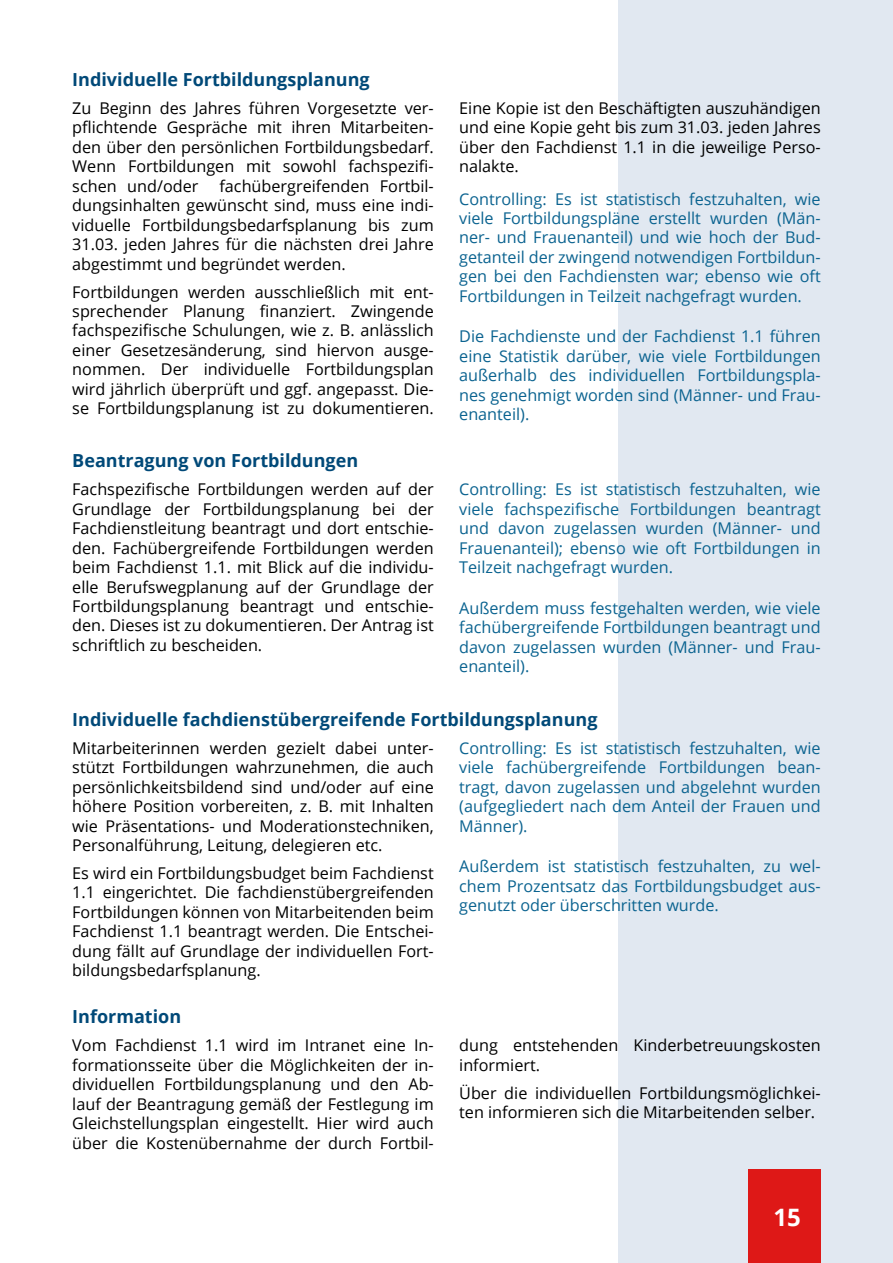
<style>
.page{position:relative;width:893px;height:1263px;background:#fff}
.page>*{position:absolute;margin:0;border:0;box-sizing:border-box;transform-origin:0 0}
.t1{font:700 24px "Open Sans";color:#fff}
.t2{font:700 18px "Open Sans";color:#004978}
.t3{font:16.2px/19.5px "Open Sans";color:#000;text-align:justify}
.t4{font:16.2px/19.5px "Open Sans";color:#0b6390;text-align:justify}
</style>
<div class="page">
<div style="left:619px;top:0;width:274px;height:1263px;background:#e1e8f1"></div>
<div style="left:748px;top:1169px;width:73px;height:94px;background:#de1817"></div>
<p class="t2" style="left:72px;top:67px;width:299px">Individuelle Fortbildungsplanung</p>
<p class="t3" style="left:72px;top:98px;width:363px">Zu Beginn des Jahres führen Vorgesetzte ver&shy;pflichtende Gespräche mit ihren Mitarbeiten&shy;den über den persönlichen Fortbildungsbedarf.<br>Wenn Fortbildungen mit sowohl fachspezifi&shy;schen und/oder</p>
<p class="t3" style="left:72px;top:176px;width:363px;text-indent:147px">fachübergreifenden Fortbil&shy;dungsinhalten gewünscht sind, muss eine indi&shy;viduelle Fortbildungsbedarfsplanung bis zum 31.03. jeden Jahres für die nächsten drei Jahre abgestimmt und begründet werden.</p>
<p class="t3" style="left:72px;top:281px;width:363px">Fortbildungen werden ausschließlich mit ent&shy;sprechender Planung finanziert. Zwingende fachspezifische Schulungen, wie z. B. anlässlich einer Gesetzesänderung, sind hiervon ausge&shy;nommen. Der individuelle Fortbildungsplan wird jährlich überprüft und ggf. angepasst. Die&shy;se Fortbildungsplanung ist zu dokumentieren.</p>
<p class="t3" style="left:459px;top:98px;width:363px">Eine Kopie ist den Beschäftigten auszuhändigen und eine Kopie geht bis zum 31.03. jeden Jahres über den Fachdienst 1.1 in die jeweilige Perso&shy;nalakte.</p>
<p class="t4" style="left:459px;top:188px;width:363px">Controlling: Es ist statistisch festzuhalten, wie viele Fortbildungspläne erstellt wurden (Män&shy;ner- und Frauenanteil) und wie hoch der Bud&shy;getanteil der zwingend notwendigen Fortbildun&shy;gen bei den Fachdiensten war; ebenso wie oft Fortbildungen in Teilzeit nachgefragt wurden.</p>
<p class="t4" style="left:459px;top:326px;width:363px">Die Fachdienste und der Fachdienst 1.1 führen eine Statistik darüber, wie viele Fortbildungen außerhalb des individuellen Fortbildungspla&shy;nes genehmigt worden sind (Männer- und Frau&shy;enanteil).</p>
<p class="t2" style="left:72px;top:448px;width:287px">Beantragung von Fortbildungen</p>
<p class="t3" style="left:72px;top:479px;width:363px">Fachspezifische Fortbildungen werden auf der Grundlage der Fortbildungsplanung bei der Fachdienstleitung beantragt und dort entschie&shy;den. Fachübergreifende Fortbildungen werden beim Fachdienst 1.1. mit Blick auf die individu&shy;elle Berufswegplanung auf der Grundlage der Fortbildungsplanung beantragt und entschie&shy;den. Dieses ist zu dokumentieren. Der Antrag ist schriftlich zu bescheiden.</p>
<p class="t4" style="left:459px;top:479px;width:363px">Controlling: Es ist statistisch festzuhalten, wie viele fachspezifische Fortbildungen beantragt und davon zugelassen wurden (Männer- und Frauenanteil); ebenso wie oft Fortbildungen in Teilzeit nachgefragt wurden.</p>
<p class="t4" style="left:459px;top:598px;width:363px">Außerdem muss festgehalten werden, wie viele fachübergreifende Fortbildungen beantragt und davon zugelassen wurden (Männer- und Frau&shy;enanteil).</p>
<p class="t2" style="left:72px;top:707px;width:527px">Individuelle fachdienstübergreifende Fortbildungsplanung</p>
<p class="t3" style="left:72px;top:738px;width:363px">Mitarbeiterinnen werden gezielt dabei unter&shy;stützt Fortbildungen wahrzunehmen, die auch persönlichkeitsbildend sind und/oder auf eine höhere Position vorbereiten, z. B. mit Inhalten wie Präsentations- und Moderationstechniken, Personalführung, Leitung, delegieren etc.</p>
<p class="t3" style="left:72px;top:863px;width:363px">Es wird ein Fortbildungsbudget beim Fachdienst 1.1 eingerichtet. Die fachdienstübergreifenden Fortbildungen können von Mitarbeitenden beim Fachdienst 1.1 beantragt werden. Die Entschei&shy;dung fällt auf Grundlage der individuellen Fort&shy;bildungsbedarfsplanung.</p>
<p class="t4" style="left:459px;top:738px;width:363px">Controlling: Es ist statistisch festzuhalten, wie viele fachübergreifende Fortbildungen bean&shy;tragt, davon zugelassen und abgelehnt wurden (aufgegliedert nach dem Anteil der Frauen und Männer).</p>
<p class="t4" style="left:459px;top:856px;width:363px">Außerdem ist statistisch festzuhalten, zu wel&shy;chem Prozentsatz das Fortbildungsbudget aus&shy;genutzt oder überschritten wurde.</p>
<p class="t2" style="left:72px;top:1004px;width:110px">Information</p>
<p class="t3" style="left:72px;top:1035px;width:363px">Vom Fachdienst 1.1 wird im Intranet eine In&shy;formationsseite über die Möglichkeiten der in&shy;dividuellen Fortbildungsplanung und den Ab&shy;lauf der Beantragung gemäß der Festlegung im Gleichstellungsplan eingestellt. Hier wird auch über die Kostenübernahme der durch Fortbil-</p>
<p class="t3" style="left:459px;top:1035px;width:363px">dung entstehenden Kinderbetreuungskosten informiert.</p>
<p class="t3" style="left:459px;top:1082px;width:363px">Über die individuellen Fortbildungsmöglichkei&shy;ten informieren sich die Mitarbeitenden selber.</p>
<h1 class="t1" style="left:773px;top:1200px;width:29px">15</h1>
</div>
